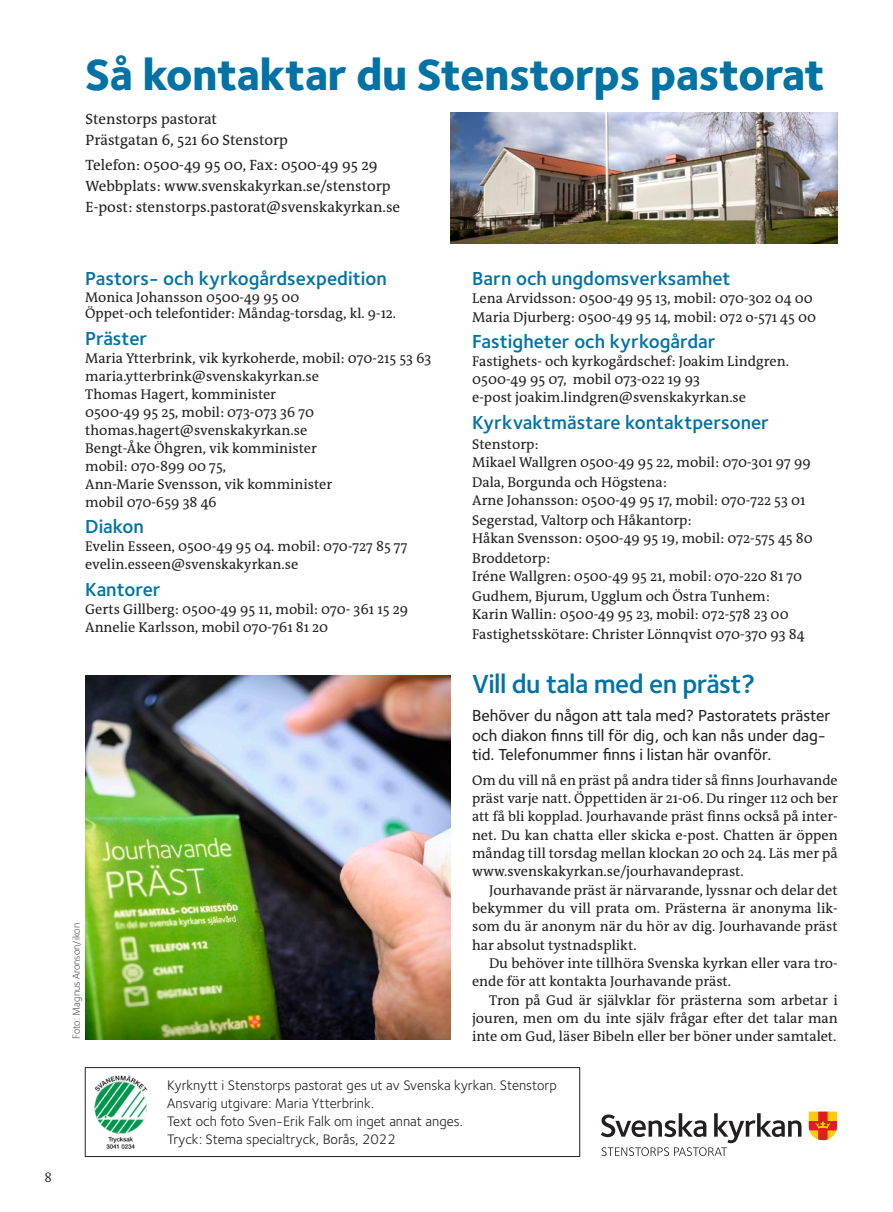
<style>
.page{position:relative;width:893px;height:1212px;background:#fff}
.page>*{position:absolute;margin:0;border:0;box-sizing:border-box;transform-origin:0 0}
.Rubrik_1{font:800 45px "Foundry Sterling OT3";letter-spacing:-.015em;color:#0073a4}
.Rubrik_24_demi{font:600 27px "Foundry Sterling OT3";letter-spacing:-.02em;color:#0073a4}
.Rubrik_yrke_kontaktl{font:600 19.5px "Foundry Sterling OT3";color:#0073a4}
.Ingress{font:500 16.5px/19.5px "Foundry Sterling OT3";color:#231f20}
.Brödtext{font:15px "The Antiqua B W5 Plain";color:#231f20}
.Text_-_gtjschema{font:14.25px "The Antiqua B W5 Plain";color:#231f20}
.brödtext_stycke_indr{font:14.25px/18.3px "The Antiqua B W5 Plain";color:#231f20;text-align:justify}
.Brödtext-2{font:14.25px/18.3px "The Antiqua B W5 Plain";color:#231f20;text-align:justify}
.t1{font:14.25px "Foundry Sterling OT3";color:#231f20}
.Brödtext-3{font:14.1px/18.3px "The Antiqua B W5 Plain";color:#231f20}
.Text_kontaktlista{font:14.1px "The Antiqua B W5 Plain";color:#231f20}
.t2{font:300 13.5px "The Antiqua B W4";color:#231f20}
.Bildbyline{font:300 10.5px "Foundry Sterling OT3";color:#231f20}
.s1{font-size:14.1px}
</style>
<div class="page">
<div style="left:85px;top:1067px;width:495px;height:90px;border:1px solid #231f20"></div>
<svg style="left:809px;top:1111px;width:28px;height:29px"></svg>
<svg style="left:601px;top:1113px;width:200px;height:43px"></svg>
<img style="left:94px;top:1075px;width:54px;height:74px">
<img style="left:451px;top:113px;width:386px;height:130px">
<img style="left:85px;top:676px;width:366px;height:364px">
<p class="Rubrik_1" style="left:85px;top:37px;width:742px">Så kontaktar du Stenstorps pastorat</p>
<p class="Brödtext" style="left:86px;top:109px;width:133px">Stenstorps pastorat</p>
<p class="Brödtext" style="left:86px;top:130px;width:204px">Prästgatan 6, 521 60 Stenstorp</p>
<p class="Brödtext" style="left:86px;top:155px;width:294px">Telefon: 0500-49 95 00, Fax: 0500-49 95 29</p>
<p class="Brödtext" style="left:86px;top:176px;width:307px">Webbplats: www.svenskakyrkan.se/stenstorp</p>
<p class="Brödtext" style="left:86px;top:197px;width:316px">E-post: stenstorps.pastorat@svenskakyrkan.se</p>
<p class="t2" style="left:45px;top:1169px;width:9px">8</p>
<p class="Rubrik_yrke_kontaktl" style="left:85px;top:264px;width:303px">Pastors- och kyrkogårdsexpedition</p>
<p class="Text_kontaktlista" style="left:85px;top:288px;width:216px">Monica Johansson 0500-49 95 00</p>
<p class="Text_kontaktlista" style="left:85px;top:305px;width:312px">Öppet-och telefontider: Måndag-torsdag, kl. 9-12.</p>
<p class="Rubrik_yrke_kontaktl" style="left:85px;top:323px;width:64px">Präster</p>
<p class="Text_-_gtjschema" style="left:85px;top:349px;width:348px">Maria Ytterbrink, vik kyrkoherde, mobil: 070-215 53 63</p>
<p class="Text_-_gtjschema" style="left:85px;top:367px;width:235px">maria.ytterbrink@svenskakyrkan.se</p>
<p class="Text_-_gtjschema" style="left:85px;top:385px;width:192px">Thomas Hagert, komminister</p>
<p class="Text_-_gtjschema" style="left:85px;top:403px;width:230px">0500-49 95 25, mobil: 073-073 36 70</p>
<p class="Text_-_gtjschema" style="left:85px;top:421px;width:224px">thomas.hagert@svenskakyrkan.se</p>
<p class="Text_-_gtjschema" style="left:85px;top:439px;width:233px">Bengt-Åke Öhgren, vik komminister</p>
<p class="Text_-_gtjschema" style="left:85px;top:457px;width:142px">mobil: 070-899 00 75,</p>
<p class="Text_-_gtjschema" style="left:85px;top:475px;width:248px">Ann-Marie Svensson, vik komminister</p>
<p class="Text_-_gtjschema" style="left:85px;top:493px;width:133px">mobil 070-659 38 46</p>
<p class="Rubrik_yrke_kontaktl" style="left:85px;top:512px;width:60px">Diakon</p>
<p class="Brödtext-2" style="left:85px;top:537px;width:324px">Evelin Esseen, 0500-49 95 04. mobil: 070-727 85 77</p>
<p class="Brödtext-2" style="left:85px;top:555px;width:215px">evelin.esseen@svenskakyrkan.se</p>
<p class="Rubrik_yrke_kontaktl" style="left:85px;top:574px;width:77px">Kantorer</p>
<p class="Text_-_gtjschema" style="left:85px;top:600px;width:324px">Gerts Gillberg: 0500-49 95 11, mobil: 070- 361 15 29</p>
<p class="Text_-_gtjschema" style="left:85px;top:618px;width:245px">Annelie Karlsson, mobil 070-761 81 20</p>
<p class="Bildbyline" style="left:69px;top:1039px;width:117px;rotate:-90deg">Foto: Magnus Aronson/ikon</p>
<p class="Rubrik_yrke_kontaktl" style="left:472px;top:263px;width:260px">Barn och ungdomsverksamhet</p>
<p class="Brödtext-2" style="left:472px;top:289px;width:342px">Lena Arvidsson: 0500-49 95 13, mobil: 070-302 04 00</p>
<p class="Brödtext-2" style="left:472px;top:308px;width:345px">Maria Djurberg: 0500-49 95 14, mobil: 072 o-571 45 00</p>
<p class="Rubrik_yrke_kontaktl" style="left:472px;top:326px;width:245px">Fastigheter och kyrkogårdar</p>
<p class="Text_-_gtjschema" style="left:472px;top:352px;width:318px">Fastighets- och kyrkogårdschef: Joakim Lindgren.</p>
<p class="Text_-_gtjschema" style="left:472px;top:370px;width:229px">0500-49 95 07, mobil 073-022 19 93</p>
<p class="Text_-_gtjschema" style="left:472px;top:388px;width:275px">e-post joakim.lindgren@svenskakyrkan.se</p>
<p class="Rubrik_yrke_kontaktl" style="left:472px;top:407px;width:298px">Kyrkvaktmästare kontaktpersoner</p>
<p class="Text_-_gtjschema" style="left:472px;top:435px;width:68px">Stenstorp:</p>
<p class="Text_-_gtjschema" style="left:472px;top:453px;width:340px">Mikael Wallgren 0500-49 95 22, mobil: 070-301 97 99</p>
<p class="Text_-_gtjschema" style="left:472px;top:473px;width:196px">Dala, Borgunda och Högstena:</p>
<p class="Text_-_gtjschema" style="left:472px;top:491px;width:335px">Arne Johansson: 0500-49 95 17, mobil: 070-722 53 01</p>
<p class="Text_-_gtjschema" style="left:472px;top:511px;width:221px">Segerstad, Valtorp och Håkantorp:</p>
<p class="Text_-_gtjschema" style="left:472px;top:529px;width:342px">Håkan Svensson: 0500-49 95 19, mobil: 072-575 45 80</p>
<p class="Text_-_gtjschema" style="left:472px;top:549px;width:79px">Broddetorp:</p>
<p class="Text_-_gtjschema" style="left:472px;top:567px;width:331px">Iréne Wallgren: 0500-49 95 21, mobil: 070-220 81 70</p>
<p class="Text_-_gtjschema" style="left:472px;top:587px;width:299px">Gudhem, Bjurum, Ugglum och Östra Tunhem:</p>
<p class="Text_-_gtjschema" style="left:472px;top:605px;width:318px">Karin Wallin: 0500-49 95 23, mobil: 072-578 23 00</p>
<p class="Text_-_gtjschema" style="left:472px;top:625px;width:334px">Fastighetsskötare: Christer Lönnqvist 070-370 93 84</p>
<p class="Rubrik_24_demi" style="left:472px;top:663px;width:285px">Vill du tala med en präst?</p>
<p class="Ingress" style="left:472px;top:705px;width:360px">Behöver du någon att tala med? Pastoratets präster och diakon finns till för dig, och kan nås under dag&shy;tid. Telefonummer finns i listan här ovanför.</p>
<p class="Brödtext-3" style="left:472px;top:771px;width:367px">Om du vill nå en präst på andra tider så finns Jourhavande präst varje natt. Öppettiden är 21-06. Du ringer 112 och ber</p>
<p class="Brödtext-2" style="left:472px;top:807px;width:367px"><span class="s1">att få bli kopplad.</span> Jourhavande präst finns också på inter&shy;net. Du kan chatta eller skicka e-post. Chatten är öppen måndag till torsdag mellan klockan 20 och 24. Läs mer på www.svenskakyrkan.se/jourhavandeprast.</p>
<p class="brödtext_stycke_indr" style="left:472px;top:881px;width:367px;text-indent:17px">Jourhavande präst är närvarande, lyssnar och delar det bekymmer du vill prata om. Prästerna är anonyma lik&shy;som du är anonym när du hör av dig. Jourhavande präst har absolut tystnadsplikt.</p>
<p class="brödtext_stycke_indr" style="left:472px;top:954px;width:367px;text-indent:17px">Du behöver inte tillhöra Svenska kyrkan eller vara tro&shy;ende för att kontakta Jourhavande präst.</p>
<p class="brödtext_stycke_indr" style="left:472px;top:990px;width:367px;text-align:right">Tron på Gud är självklar för prästerna som arbetar i jouren, men om du inte själv frågar efter det talar man</p>
<p class="brödtext_stycke_indr" style="left:472px;top:1027px;width:366px">inte om Gud, läser Bibeln eller ber böner under samtalet.</p>
<p class="t1" style="left:167px;top:1075px;width:391px">Kyrknytt i Stenstorps pastorat ges ut av Svenska kyrkan. Stenstorp</p>
<p class="t1" style="left:167px;top:1093px;width:209px">Ansvarig utgivare: Maria Ytterbrink.</p>
<p class="t1" style="left:167px;top:1111px;width:297px">Text och foto Sven-Erik Falk om inget annat anges.</p>
<p class="t1" style="left:167px;top:1129px;width:230px">Tryck: Stema specialtryck, Borås, 2022</p>
</div>
